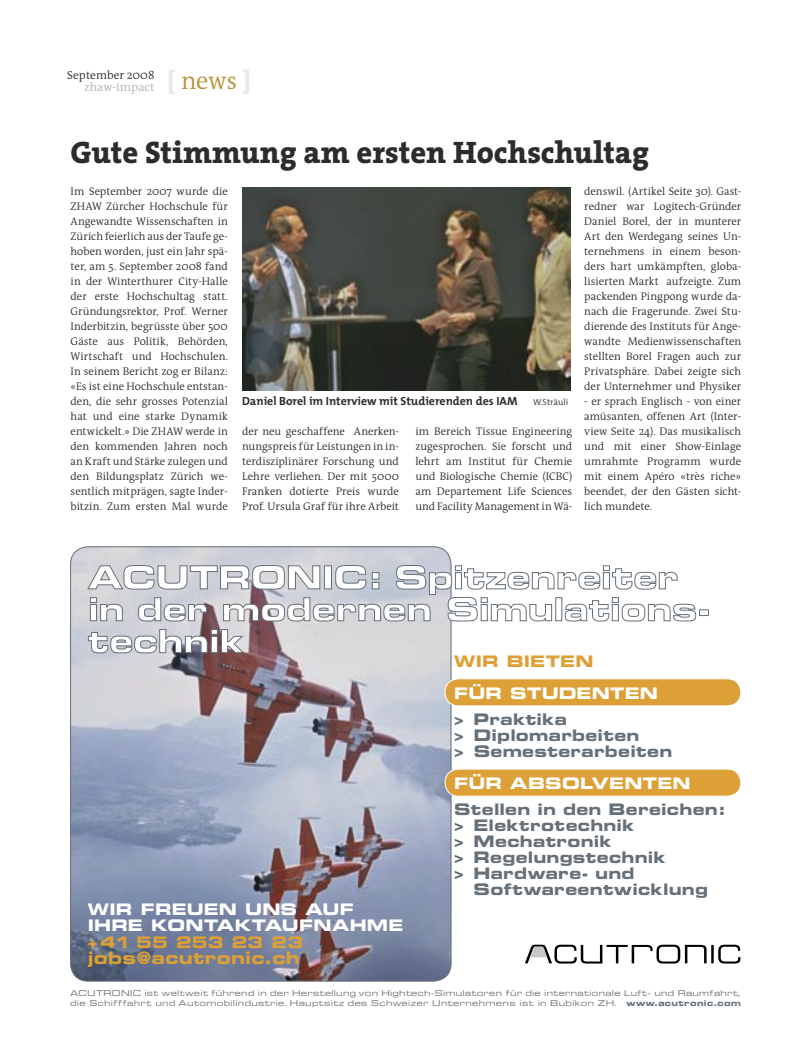
<style>
.page{position:relative;width:798px;height:1063px;background:#fff}
.page>*{position:absolute;margin:0;border:0;box-sizing:border-box;transform-origin:0 0}
.t1{font:31.25px "The Serif Extra Bold Plain OV XRCKYB";color:#2d2c2b}
.t2{font:24.75px "The Antiqua B4 Semi Light OV SRCKYB";color:#bc913b}
.t3{font:17.25px "Eurostile Bold Extended Two";letter-spacing:.015em;color:#dca036}
.t4{font:16px/16px "Eurostile Bold Extended Two";letter-spacing:.015em;color:#667078}
.t5{font:16px/16px "Eurostile Bold Extended Two";letter-spacing:.01em;color:#fff}
.t6{font:16px "Eurostile Bold Extended Two";letter-spacing:.005em;color:#dca036}
.t7{font:12.12px "The Antiqua B4 Semi Light OV SRCKYB";color:#b3b3b3}
.t8{font:11.88px "The Mix Bold Plain OV VRCKYB";color:#2d2c2b}
.t9{font:11.62px "The Antiqua B4 Semi Light OV SRCKYB";color:#2d2c2b}
.t10{font:11.12px/15px "The Antiqua B4 Semi Light OV SRCKYB";color:#2d2c2b;text-align:justify}
.t11{font:8.75px "The Mix Semi Light Plain OV URCKYB";color:#2d2c2b}
.t12{font:8.12px/9.4px "Eurostile Extended Two";letter-spacing:.04em;color:#667078}
.s1{font-family:"The Mix Extra Bold Plain OV TRCKYB";color:#e9e8e2}
.s2{font-family:"Eurostile Bold Extended Two"}
</style>
<div class="page">
<img style="left:70px;top:546px;width:381px;height:435px;border-radius:18px">
<svg style="left:525px;top:945px;width:215px;height:19px"></svg>
<div style="left:445px;top:679px;width:295px;height:27px;background:#dca036;border-radius:14px"></div>
<div style="left:444px;top:678px;width:297px;height:28px;border:1px solid #fff;border-radius:14px"></div>
<div style="left:445px;top:769px;width:295px;height:27px;background:#dca036;border-radius:14px"></div>
<div style="left:444px;top:769px;width:297px;height:28px;border:1px solid #fff;border-radius:14px"></div>
<svg style="left:87px;top:565px;width:622px;height:57px"></svg>
<svg style="left:87px;top:629px;width:158px;height:25px"></svg>
<img style="left:242px;top:188px;width:328px;height:202px">
<p class="t9" style="left:67px;top:68px;width:89px">September 2008</p>
<p class="t7" style="left:84px;top:80px;width:72px">zhaw-impact</p>
<h2 class="t2" style="left:167px;top:66px;width:84px"><span class="s1">[</span> news <span class="s1">]</span></h2>
<h1 class="t1" style="left:71px;top:134px;width:579px">Gute Stimmung am ersten Hochschultag</h1>
<p class="t10" style="left:71px;top:184px;width:159px">Im September 2007 wurde die ZHAW Zürcher Hochschule für Angewandte Wissenschaften in Zürich feierlich aus der Taufe ge&shy;hoben worden, just ein Jahr spä&shy;ter, am 5. September 2008 fand in der Winterthurer City-Halle der erste Hochschultag statt.<br>Gründungsrektor, Prof. Werner Inderbitzin, begrüsste über 500<br>Gäste aus Politik, Behörden, Wirtschaft und Hochschulen.<br>In seinem Bericht zog er Bilanz: «Es ist eine Hochschule entstan&shy;den, die sehr grosses Potenzial hat und eine starke Dynamik entwickelt.» Die ZHAW werde in den kommenden Jahren noch an Kraft und Stärke zulegen und den Bildungsplatz Zürich we&shy;sentlich mitprägen, sagte Inder&shy;bitzin. Zum ersten Mal wurde</p>
<p class="t10" style="left:584px;top:184px;width:158px">denswil. (Artikel Seite 30). Gast&shy;redner war Logitech-Gründer Daniel Borel, der in munterer Art den Werdegang seines Un&shy;ternehmens in einem beson&shy;ders hart umkämpften, globa&shy;lisierten Markt aufzeigte. Zum packenden Pingpong wurde da&shy;nach die Fragerunde. Zwei Stu&shy;dierende des Instituts für Ange&shy;wandte Medienwissenschaften stellten Borel Fragen auch zur Privatsphäre. Dabei zeigte sich der Unternehmer und Physiker</p>
<p class="t10" style="left:584px;top:394px;width:158px">- er sprach Englisch - von einer amüsanten, offenen Art (Inter&shy;view Seite 24). Das musikalisch und mit einer Show-Einlage umrahmte Programm wurde mit einem Apéro «très riche» beendet, der den Gästen sicht&shy;lich mundete.</p>
<p class="t8" style="left:242px;top:394px;width:277px">Daniel Borel im Interview mit Studierenden des IAM</p>
<p class="t11" style="left:533px;top:397px;width:37px">W.Sträuli</p>
<p class="t10" style="left:242px;top:424px;width:158px">der neu geschaffene Anerken&shy;nungspreis für Leistungen in in&shy;terdisziplinärer Forschung und Lehre verliehen. Der mit 5000<br>Franken dotierte Preis wurde Prof. Ursula Graf für ihre Arbeit</p>
<p class="t10" style="left:415px;top:424px;width:158px">im Bereich Tissue Engineering zugesprochen. Sie forscht und lehrt am Institut für Chemie und Biologische Chemie (ICBC) am Departement Life Sciences und Facility Management in Wä-</p>
<h3 class="t6" style="left:454px;top:655px;width:141px">WIR BIETEN</h3>
<h3 class="t5" style="left:454px;top:687px;width:205px">FÜR STUDENTEN</h3>
<h3 class="t4" style="left:454px;top:714px;width:220px">&gt; Praktika<br>&gt; Diplomarbeiten<br>&gt; Semesterarbeiten</h3>
<h3 class="t5" style="left:454px;top:777px;width:238px">FÜR ABSOLVENTEN</h3>
<h3 class="t4" style="left:454px;top:804px;width:273px">Stellen in den Bereichen: &gt; Elektrotechnik<br>&gt; Mechatronik<br>&gt; Regelungstechnik<br>&gt; Hardware- und</h3>
<h3 class="t4" style="left:473px;top:883px;width:236px">Softwareentwicklung</h3>
<h3 class="t5" style="left:88px;top:903px;width:317px">WIR FREUEN UNS AUF<br>IHRE KONTAKTAUFNAHME</h3>
<h3 class="t6" style="left:88px;top:936px;width:217px">+ 41 55 253 23 23</h3>
<h3 class="t3" style="left:88px;top:951px;width:213px">jobs@acutronic.ch</h3>
<p class="t12" style="left:70px;top:990px;width:672px">ACUTRONIC ist weltweit führend in der Herstellung von Hightech-Simulatoren für die internationale Luft- und Raumfahrt, die Schifffahrt und Automobilindustrie. Hauptsitz des Schweizer Unternehmens ist in Bubikon ZH. <span class="s2">www.acutronic.com</span></p>
</div>
